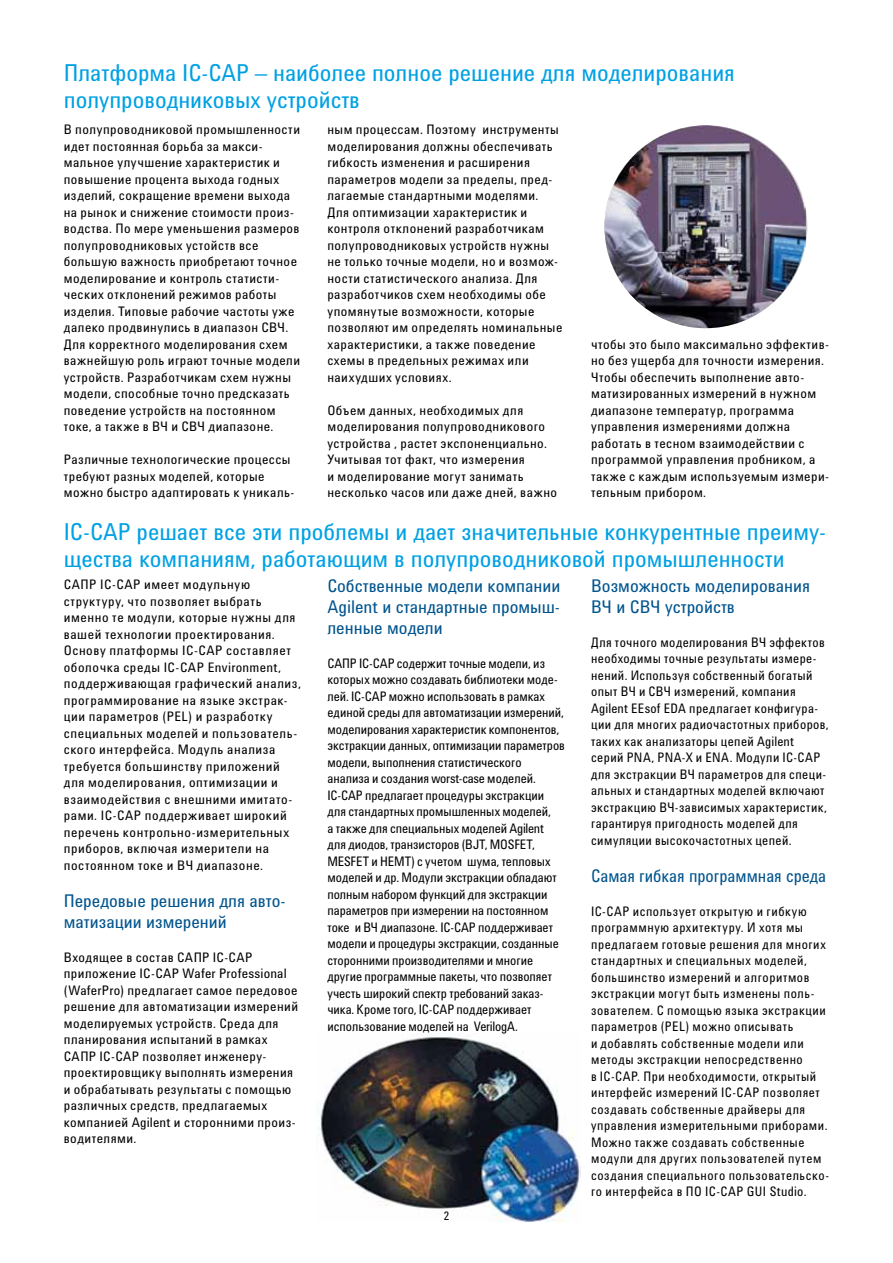
<style>
.page{position:relative;width:893px;height:1263px;background:#fff}
.page>*{position:absolute;margin:0;border:0;box-sizing:border-box;transform-origin:0 0}
.t1{font:24px/27px "Agilent Condensed CFF";color:#00a1e4}
.t2{font:18px/21px "Agilent Condensed CFF";color:#00548e}
.t3{font:18px "Agilent Condensed CFF";color:#00548e;scale:.95 1}
.t4{font:13.5px/16.5px "Agilent Condensed CFF";letter-spacing:.035em;color:#000}
.t5{font:13.5px/16.5px "Agilent Condensed CFF";letter-spacing:.035em;color:#000;scale:.95 1}
.t6{font:13.5px/16.5px "Agilent Condensed CFF";color:#000;scale:.95 1}
.t7{font:12px "Agilent Condensed CFF";color:#000}
</style>
<div class="page">
<img style="left:317px;top:1037px;width:263px;height:184px">
<img style="left:604px;top:125px;width:202px;height:203px">
<h1 class="t1" style="left:64px;top:58px;width:673px">Платформа IC-CAP – наиболее полное решение для моделирования полупроводниковых устройств</h1>
<p class="t4" style="left:64px;top:121px;width:238px">В полупроводниковой промышленности идет постоянная борьба за макси&shy;мальное улучшение характеристик и повышение процента выхода годных изделий, сокращение времени выхода на рынок и снижение стоимости произ&shy;водства. По мере уменьшения размеров полупроводниковых устойств все большую важность приобретают точное моделирование и контроль статисти&shy;ческих отклонений режимов работы изделия. Типовые рабочие частоты уже далеко продвинулись в диапазон СВЧ.<br>Для корректного моделирования схем важнейшую роль играют точные модели устройств. Разработчикам схем нужны модели, способные точно предсказать поведение устройств на постоянном токе, а также в ВЧ и СВЧ диапазоне.</p>
<p class="t4" style="left:64px;top:451px;width:232px">Различные технологические процессы требуют разных моделей, которые можно быстро адаптировать к уникаль-</p>
<p class="t4" style="left:327px;top:121px;width:237px">ным процессам. Поэтому инструменты моделирования должны обеспечивать гибкость изменения и расширения параметров модели за пределы, пред&shy;лагаемые стандартными моделями.<br>Для оптимизации характеристик и контроля отклонений разработчикам полупроводниковых устройств нужны не только точные модели, но и возмож&shy;ности статистического анализа. Для разработчиков схем необходимы обе упомянутые возможности, которые позволяют им определять номинальные характеристики, а также поведение схемы в предельных режимах или наихудших условиях.</p>
<p class="t4" style="left:327px;top:401px;width:231px">Объем данных, необходимых для моделирования полупроводникового устройства , растет экспоненциально.<br>Учитывая тот факт, что измерения<br>и моделирование могут занимать несколько часов или даже дней, важно</p>
<p class="t4" style="left:591px;top:335px;width:240px">чтобы это было максимально эффектив&shy;но без ущерба для точности измерения.<br>Чтобы обеспечить выполнение авто&shy;матизированных измерений в нужном диапазоне температур, программа управления измерениями должна работать в тесном взаимодействии с программой управления пробником, а также с каждым используемым измери&shy;тельным прибором.</p>
<h1 class="t1" style="left:64px;top:517px;width:764px">IC-CAP решает все эти проблемы и дает значительные конкурентные преиму&shy;щества компаниям, работающим в полупроводниковой промышленности</h1>
<p class="t4" style="left:64px;top:576px;width:239px">САПР IC-CAP имеет модульную структуру, что позволяет выбрать именно те модули, которые нужны для вашей технологии проектирования.<br>Основу платформы IC-CAP составляет оболочка среды IC-CAP Environment, поддерживающая графический анализ, программирование на языке экстрак&shy;ции параметров (PEL) и разработку специальных моделей и пользователь&shy;ского интерфейса. Модуль анализа требуется большинству приложений для моделирования, оптимизации и взаимодействия с внешними имитато&shy;рами. IC-CAP поддерживает широкий перечень контрольно-измерительных приборов, включая измерители на постоянном токе и ВЧ диапазоне.</p>
<h2 class="t2" style="left:64px;top:890px;width:224px">Передовые решения для авто&shy;матизации измерений</h2>
<p class="t4" style="left:64px;top:948px;width:236px">Входящее в состав САПР IC-CAP приложение IC-CAP Wafer Professional (WaferPro) предлагает самое передовое решение для автоматизации измерений моделируемых устройств. Среда для планирования испытаний в рамках САПР IC-CAP позволяет инженеру&shy;проектировщику выполнять измерения и обрабатывать результаты с помощью различных средств, предлагаемых компанией Agilent и сторонними произ&shy;водителями.</p>
<h2 class="t2" style="left:327px;top:575px;width:234px;text-align:justify">Собственные модели компании Agilent и стандартные промыш&shy;ленные модели</h2>
<p class="t6" style="left:327px;top:654px;width:252px">САПР IC-CAP содержит точные модели, из которых можно создавать библиотеки моде&shy;лей. IC-CAP можно использовать в рамках единой среды для автоматизации измерений, моделирования характеристик компонентов, экстракции данных, оптимизации параметров модели, выполнения статистического анализа и создания worst-case моделей.<br>IC-CAP предлагает процедуры экстракции для стандартных промышленных моделей,<br>а также для специальных моделей Agilent для диодов, транзисторов (BJT, MOSFET, MESFET и HEMT) с учетом шума, тепловых моделей и др. Модули экстракции обладают полным набором функций для экстракции параметров при измерении на постоянном токе и ВЧ диапазоне. IC-CAP поддерживает модели и процедуры экстракции, созданные сторонними производителями и многие другие программные пакеты, что позволяет учесть широкий спектр требований заказ&shy;чика. Кроме того, IC-CAP поддерживает использование моделей на VerilogA.</p>
<h2 class="t2" style="left:591px;top:575px;width:220px">Возможность моделирования<br>ВЧ и СВЧ устройств</h2>
<p class="t5" style="left:591px;top:633px;width:252px">Для точного моделирования ВЧ эффектов необходимы точные результаты измере&shy;нений. Используя собственный богатый опыт ВЧ и СВЧ измерений, компания Agilent EEsof EDA предлагает конфигура&shy;ции для многих радиочастотных приборов, таких как анализаторы цепей Agilent серий PNA, PNA-X и ENA. Модули IC-CAP для экстракции ВЧ параметров для специ&shy;альных и стандартных моделей включают экстракцию ВЧ-зависимых характеристик, гарантируя пригодность моделей для симуляции высокочастотных цепей.</p>
<h2 class="t3" style="left:591px;top:863px;width:249px">Самая гибкая программная среда</h2>
<p class="t5" style="left:591px;top:902px;width:252px">IC-CAP использует открытую и гибкую программную архитектуру. И хотя мы предлагаем готовые решения для многих стандартных и специальных моделей, большинство измерений и алгоритмов экстракции могут быть изменены поль&shy;зователем. С помощью языка экстракции параметров (PEL) можно описывать<br>и добавлять собственные модели или методы экстракции непосредственно<br>в IC-CAP. При необходимости, открытый интерфейс измерений IC-CAP позволяет создавать собственные драйверы для управления измерительными приборами.<br>Можно также создавать собственные модули для других пользователей путем создания специального пользовательско&shy;го интерфейса в ПО IC-CAP GUI Studio.</p>
<p class="t7" style="left:444px;top:1207px;width:7px">2</p>
</div>
